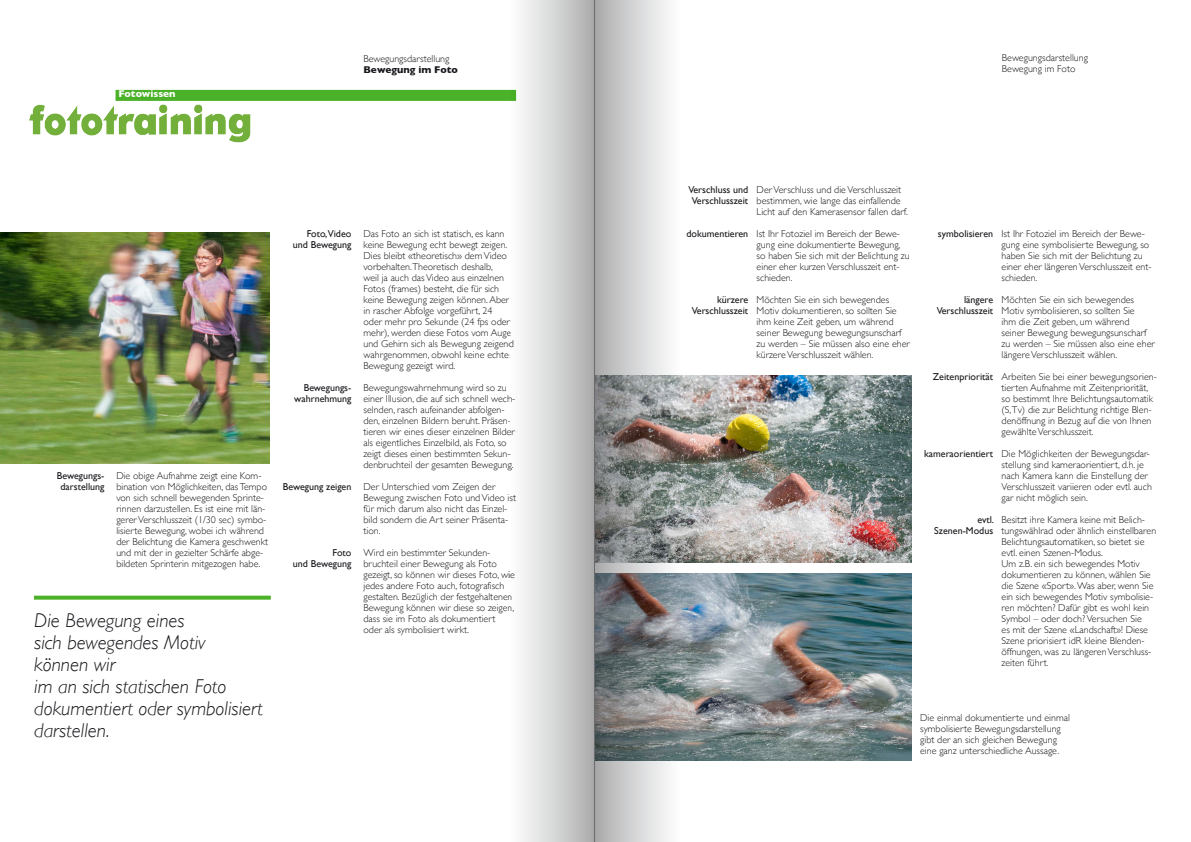
<style>
.page{position:relative;width:1191px;height:842px;background:#fff}
.page>*{position:absolute;margin:0;border:0;box-sizing:border-box;transform-origin:0 0}
.t1{font:italic 300 20px/22px "Gill Sans";color:#1a171c}
.t2{font:300 10px/11px "Gill Sans";color:#1a171c}
.t3{font:10px/11px "Gill Sans";color:#1a171c;text-align:right}
.t4{font:700 10px "Gill Sans";color:#1a171c}
.t5{font:700 10px "Gill Sans";color:#fff}
</style>
<div class="page">
<div style="left:116px;top:90px;width:400px;height:11px;background:#4ab128"></div>
<img style="left:30px;top:105px;width:220px;height:37px">
<svg style="left:34px;top:596px;width:237px;height:4px"></svg>
<img style="left:0;top:233px;width:269px;height:230px">
<img style="left:680px;top:375px;width:231px;height:188px">
<img style="left:680px;top:573px;width:231px;height:188px">
<div style="left:509px;top:0;width:86px;height:842px;background:linear-gradient(to right,#fff,#aeaeaf)"></div>
<svg style="left:595px;top:0;width:85px;height:842px;background:#a5a7a8"></svg>
<p class="t5" style="left:118px;top:86px;width:59px">Fotowissen</p>
<p class="t2" style="left:363px;top:52px;width:87px">Bewegungsdarstellung</p>
<p class="t4" style="left:363px;top:61px;width:96px">Bewegung im Foto</p>
<p class="t3" style="left:57px;top:470px;width:49px;text-align:center">Bewegungs&shy;darstellung</p>
<p class="t2" style="left:116px;top:470px;width:153px">Die obige Aufnahme zeigt eine Kom&shy;bination von Möglichkeiten, das Tempo von sich schnell bewegenden Sprinte&shy;rinnen darzustellen. Es ist eine mit län&shy;gerer Verschlusszeit (1/30 sec) symbo&shy;lisierte Bewegung, wobei ich während der Belichtung die Kamera geschwenkt und mit der in gezielter Schärfe abge&shy;bildeten Sprinterin mitgezogen habe.</p>
<h1 class="t1" style="left:34px;top:609px;width:230px">Die Bewegung eines<br>sich bewegendes Motiv können wir<br>im an sich statischen Foto dokumentiert oder symbolisiert darstellen.</h1>
<p class="t3" style="left:293px;top:228px;width:60px">Foto,Video und Bewegung</p>
<p class="t3" style="left:294px;top:382px;width:59px">Bewegungs&shy;wahrnehmung</p>
<p class="t3" style="left:283px;top:481px;width:70px">Bewegung zeigen</p>
<p class="t3" style="left:293px;top:547px;width:60px">Foto<br>und Bewegung</p>
<p class="t2" style="left:363px;top:228px;width:151px">Das Foto an sich ist statisch, es kann keine Bewegung echt bewegt zeigen.<br>Dies bleibt «theoretisch» dem Video vorbehalten.Theoretisch deshalb,<br>weil ja auch das Video aus einzelnen Fotos (frames) besteht, die für sich keine Bewegung zeigen können. Aber in rascher Abfolge vorgeführt, 24 oder mehr pro Sekunde (24 fps oder mehr), werden diese Fotos vom Auge und Gehirn sich als Bewegung zeigend wahrgenommen, obwohl keine echte Bewegung gezeigt wird.</p>
<p class="t2" style="left:363px;top:382px;width:153px">Bewegungswahrnehmung wird so zu einer Illusion, die auf sich schnell wech&shy;selnden, rasch aufeinander abfolgen&shy;den, einzelnen Bildern beruht. Präsen&shy;tieren wir eines dieser einzelnen Bilder als eigentliches Einzelbild, als Foto, so zeigt dieses einen bestimmten Sekun&shy;denbruchteil der gesamten Bewegung.</p>
<p class="t2" style="left:363px;top:481px;width:154px">Der Unterschied vom Zeigen der<br>Bewegung zwischen Foto und Video ist für mich darum also nicht das Einzel&shy;bild sondern die Art seiner Präsenta&shy;tion.</p>
<p class="t2" style="left:363px;top:547px;width:153px">Wird ein bestimmter Sekunden&shy;bruchteil einer Bewegung als Foto gezeigt, so können wir dieses Foto, wie jedes andere Foto auch, fotografisch gestalten. Bezüglich der festgehaltenen Bewegung können wir diese so zeigen, dass sie im Foto als dokumentiert oder als symbolisiert wirkt.</p>
<p class="t2" style="left:1002px;top:51px;width:87px">Bewegungsdarstellung<br>Bewegung im Foto</p>
<p class="t3" style="left:688px;top:184px;width:61px;text-align:center">Verschluss und<br>Verschlusszeit</p>
<p class="t3" style="left:686px;top:228px;width:63px">dokumentieren</p>
<p class="t3" style="left:692px;top:294px;width:58px">kürzere<br>Verschlusszeit</p>
<p class="t2" style="left:756px;top:184px;width:153px">Der Verschluss und die Verschlusszeit bestimmen, wie lange das einfallende<br>Licht auf den Kamerasensor fallen darf.</p>
<p class="t2" style="left:756px;top:228px;width:154px">Ist Ihr Fotoziel im Bereich der Bewe&shy;gung eine dokumentierte Bewegung, so haben Sie sich mit der Belichtung zu einer eher kurzen Verschlusszeit ent&shy;schieden.</p>
<p class="t2" style="left:756px;top:294px;width:155px">Möchten Sie ein sich bewegendes Motiv dokumentieren, so sollten Sie ihm keine Zeit geben, um während seiner Bewegung bewegungsunscharf zu werden – Sie müssen also eine eher kürzere Verschlusszeit wählen.</p>
<p class="t3" style="left:938px;top:228px;width:57px">symbolisieren</p>
<p class="t2" style="left:1001px;top:228px;width:151px">Ist Ihr Fotoziel im Bereich der Bewe&shy;gung eine symbolisierte Bewegung, so haben Sie sich mit der Belichtung zu einer eher längeren Verschlusszeit ent&shy;schieden.</p>
<p class="t2" style="left:1001px;top:294px;width:155px">Möchten Sie ein sich bewegendes Motiv symbolisieren, so sollten Sie<br>ihm die Zeit geben, um während seiner Bewegung bewegungsunscharf zu werden – Sie müssen also eine eher längere Verschlusszeit wählen.</p>
<p class="t2" style="left:1001px;top:371px;width:157px">Arbeiten Sie bei einer bewegungsorien&shy;tierten Aufnahme mit Zeitenpriorität, so bestimmt Ihre Belichtungsautomatik (S,Tv) die zur Belichtung richtige Blen&shy;denöffnung in Bezug auf die von Ihnen gewählte Verschlusszeit.</p>
<p class="t2" style="left:1001px;top:448px;width:152px">Die Möglichkeiten der Bewegungsdar&shy;stellung sind kameraorientiert, d.h. je nach Kamera kann die Einstellung der Verschlusszeit variieren oder evtl. auch gar nicht möglich sein.</p>
<p class="t2" style="left:1001px;top:514px;width:156px">Besitzt ihre Kamera keine mit Belich&shy;tungswählrad oder ähnlich einstellbaren Belichtungsautomatiken, so bietet sie evtl. einen Szenen-Modus.<br>Um z.B. ein sich bewegendes Motiv dokumentieren zu können, wählen Sie die Szene «Sport». Was aber, wenn Sie ein sich bewegendes Motiv symbolisie&shy;ren möchten? Dafür gibt es wohl kein Symbol – oder doch? Versuchen Sie<br>es mit der Szene «Landschaft»! Diese Szene priorisiert idR kleine Blenden&shy;öffnungen, was zu längeren Verschluss&shy;zeiten führt.</p>
<p class="t3" style="left:936px;top:294px;width:58px">längere<br>Verschlusszeit</p>
<p class="t3" style="left:932px;top:371px;width:62px">Zeitenpriorität</p>
<p class="t3" style="left:924px;top:448px;width:71px">kameraorientiert</p>
<p class="t3" style="left:934px;top:514px;width:61px">evtl.<br>Szenen-Modus</p>
<p class="t2" style="left:920px;top:712px;width:151px">Die einmal dokumentierte und einmal symbolisierte Bewegungsdarstellung gibt der an sich gleichen Bewegung eine ganz unterschiedliche Aussage.</p>
</div>
